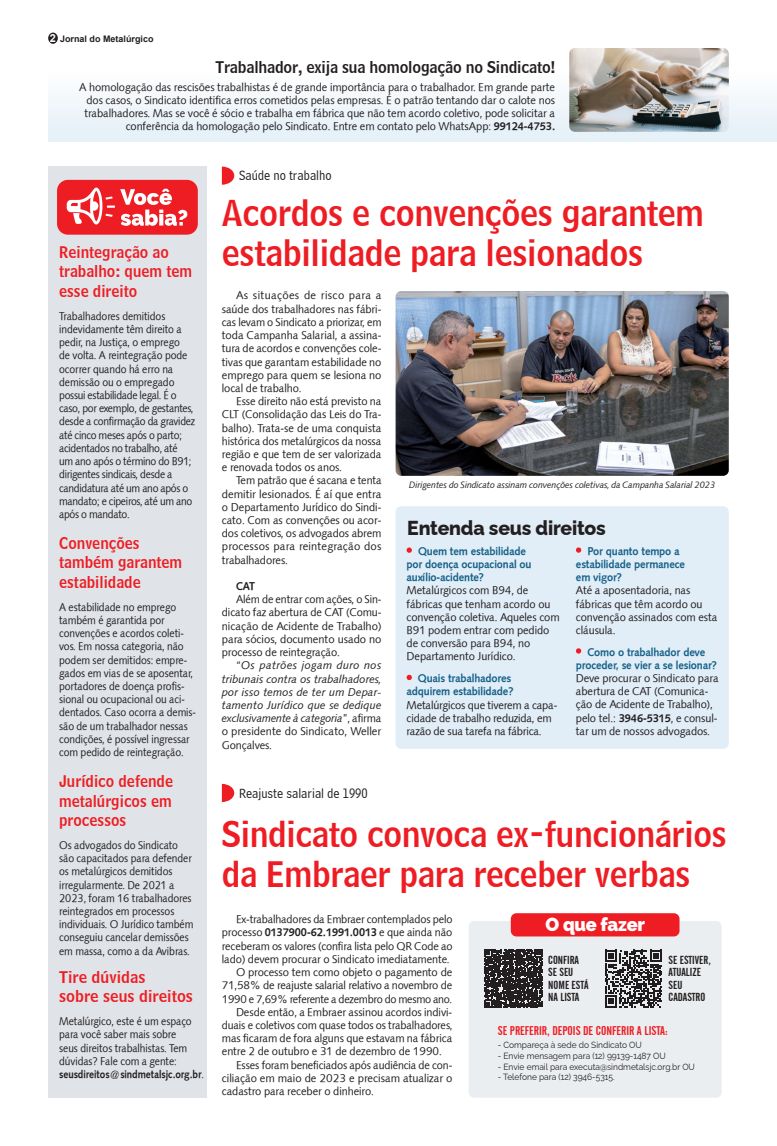
<style>
.page{position:relative;width:777px;height:1146px;background:#fff}
.page>*{position:absolute;margin:0;border:0;box-sizing:border-box;transform-origin:0 0}
.t1{font:35.6px "Bell Centennial BT Name And Number";letter-spacing:-.01em;color:#ee1d23;scale:.96 1}
.t2{font:35px/40px "Bell Centennial BT Name And Number";letter-spacing:-.01em;color:#ee1d23;scale:.96 1}
.t3{font:800 20.2px "Raleway";letter-spacing:-.01em;color:#231f20;scale:.96 1}
.t4{font:900 18.8px "Raleway";letter-spacing:-.01em;color:#fff;scale:.96 1}
.Subtítulo_1{font:16px/19.2px "Bell Centennial BT Name And Number";color:#ee1d23;scale:.95 1}
.Subtítulo_1-2{font:16px "Bell Centennial BT Name And Number";letter-spacing:-.01em;color:#231f20}
.Subtítulo_1-3{font:16px/19.2px "Bell Centennial BT Name And Number";color:#ee1d23}
.t5{font:14px "Bell Centennial BT Address";color:#231f20}
.t6{font:12.6px "Alternate Gothic No 2 BT";color:#ee1d23}
.t7{font:11.6px/12.6px "Alternate Gothic No 2 BT";color:#231f20}
.Subtítulo_1-4{font:11px/13.2px "Symphony";color:#231f20;text-align:justify}
.Subtítulo_1-5{font:11px/13.2px "Symphony";color:#231f20;scale:.94 1}
.Subtítulo_1-6{font:11px/13.2px "Symphony";letter-spacing:-.02em;color:#231f20;scale:.94 1}
.t8{font:700 11px/13.2px "Symphony";letter-spacing:-.01em;color:#166289}
.t9{font:italic 11px/13.2px "Symphony";letter-spacing:-.005em;color:#231f20;text-align:justify}
.t10{font:700 11px "Symphony";color:#231f20}
.t11{font:700 11px "Arial";color:#fff}
.Subtítulo_1-7{font:700 10.7px "Symphony";color:#231f20;scale:.93 1}
.t12{font:9px "Raleway";color:#231f20;scale:.93 1}
.t13{font:italic 9px "Symphony";color:#231f20}
.t14{font:700 9px "Arial";color:#231f20}
.s1{font-weight:700}
.s2{font-weight:400}
.s3{font-style:normal}
</style>
<div class="page">
<div style="left:468px;top:920px;width:253px;height:177px;background:#ebeef0;border-radius:6px"></div>
<div style="left:511px;top:913px;width:168px;height:23px;background:#ee1d23;border-radius:6px"></div>
<div style="left:395px;top:506px;width:334px;height:242px;background:#e1edf7;border-radius:6px"></div>
<div style="left:48px;top:63px;width:729px;height:79px;background:linear-gradient(to bottom,#fff,#e3eff7)"></div>
<svg style="left:222px;top:166px;width:12px;height:19px"></svg>
<img style="left:569px;top:48px;width:160px;height:84px">
<div style="left:48px;top:33px;width:10px;height:11px;background:#231f20;border-radius:50%"></div>
<svg style="left:222px;top:783px;width:12px;height:18px"></svg>
<img style="left:395px;top:291px;width:334px;height:185px">
<svg style="left:406px;top:547px;width:6px;height:5px"></svg>
<svg style="left:406px;top:674px;width:6px;height:6px"></svg>
<div style="left:48px;top:166px;width:159px;height:931px;background:#dadfe4"></div>
<div style="left:57px;top:180px;width:141px;height:55px;background:#ee1d23;border-radius:11px"></div>
<svg style="left:67px;top:187px;width:120px;height:39px"></svg>
<svg style="left:576px;top:547px;width:5px;height:5px"></svg>
<svg style="left:576px;top:648px;width:5px;height:5px"></svg>
<svg style="left:484px;top:949px;width:58px;height:58px;background:#3c393a"></svg>
<svg style="left:605px;top:949px;width:57px;height:58px"></svg>
<p class="t11" style="left:48px;top:29px;width:8px">2</p>
<p class="t11" style="left:50px;top:30px;width:8px">2</p>
<p class="t14" style="left:60px;top:32px;width:95px">Jornal do Metalúrgico</p>
<p class="Subtítulo_1-2" style="left:215px;top:57px;width:341px">Trabalhador, exija sua homologação no Sindicato!</p>
<p class="Subtítulo_1-4" style="left:79px;top:80px;width:477px;text-align:right">A homologação das rescisões trabalhistas é de grande importância para o trabalhador. Em grande parte dos casos, o Sindicato identifica erros cometidos pelas empresas. É o patrão tentando dar o calote nos trabalhadores. Mas se você é sócio e trabalha em fábrica que não tem acordo coletivo, pode solicitar a conferência da homologação pelo Sindicato. Entre em contato pelo WhatsApp: <span class="s1">99124-4753.</span></p>
<p class="Subtítulo_1" style="left:59px;top:242px;width:142px">Reintegração ao trabalho: quem tem esse direito</p>
<p class="Subtítulo_1-6" style="left:59px;top:309px;width:146px">Trabalhadores demitidos indevidamente têm direito a pedir, na Justiça, o emprego<br>de volta. A reintegração pode ocorrer quando há erro na demissão ou o empregado possui estabilidade legal. É o caso, por exemplo, de gestantes, desde a confirmação da gravidez até cinco meses após o parto; acidentados no trabalho, até<br>um ano após o término do B91; dirigentes sindicais, desde a candidatura até um ano após o mandato; e cipeiros, até um ano após o mandato.</p>
<p class="Subtítulo_1" style="left:59px;top:533px;width:131px">Convenções também garantem estabilidade</p>
<p class="Subtítulo_1-5" style="left:59px;top:600px;width:147px">A estabilidade no emprego também é garantida por convenções e acordos coleti&shy;vos. Em nossa categoria, não podem ser demitidos: empre&shy;gados em vias de se aposentar, portadores de doença profis&shy;sional ou ocupacional ou aci&shy;dentados. Caso ocorra a demis&shy;são de um trabalhador nessas condições, é possível ingressar com pedido de reintegração.</p>
<p class="Subtítulo_1" style="left:59px;top:771px;width:121px;text-align:justify">Jurídico defende metalúrgicos em processos</p>
<p class="Subtítulo_1-5" style="left:59px;top:838px;width:144px">Os advogados do Sindicato são capacitados para defender os metalúrgicos demitidos irregularmente. De 2021 a<br>2023, foram 16 trabalhadores reintegrados em processos individuais. O Jurídico também conseguiu cancelar demissões em massa, como a da Avibras.</p>
<p class="Subtítulo_1-3" style="left:59px;top:966px;width:135px">Tire dúvidas<br>sobre seus direitos</p>
<p class="Subtítulo_1-5" style="left:59px;top:1014px;width:142px">Metalúrgico, este é um espaço para você saber mais sobre seus direitos trabalhistas. Tem dúvidas? Fale com a gente:</p>
<p class="Subtítulo_1-7" style="left:59px;top:1067px;width:157px">seusdireitos@sindmetalsjc.org.br<span class="s2">.</span></p>
<p class="t5" style="left:239px;top:167px;width:94px">Saúde no trabalho</p>
<p class="t1" style="left:222px;top:190px;width:503px">Acordos e convenções garantem</p>
<p class="t1" style="left:222px;top:230px;width:441px">estabilidade para lesionados</p>
<p class="Subtítulo_1-4" style="left:222px;top:289px;width:161px;text-indent:14px">As situações de risco para a saúde dos trabalhadores nas fábri&shy;cas levam o Sindicato a priorizar, em toda Campanha Salarial, a assina&shy;tura de acordos e convenções cole&shy;tivas que garantam estabilidade no emprego para quem se lesiona no local de trabalho.</p>
<p class="Subtítulo_1-4" style="left:222px;top:394px;width:161px;text-indent:14px">Esse direito não está previsto na CLT (Consolidação das Leis do Tra&shy;balho). Trata-se de uma conquista histórica dos metalúrgicos da nossa região e que tem de ser valorizada e renovada todos os anos.</p>
<p class="Subtítulo_1-4" style="left:222px;top:474px;width:161px;text-indent:14px">Tem patrão que é sacana e tenta demitir lesionados. É aí que entra o Departamento Jurídico do Sindi&shy;cato. Com as convenções ou acor&shy;dos coletivos, os advogados abrem processos para reintegração dos trabalhadores.</p>
<p class="t10" style="left:236px;top:579px;width:20px">CAT</p>
<p class="Subtítulo_1-4" style="left:222px;top:592px;width:161px;text-indent:14px">Além de entrar com ações, o Sin&shy;dicato faz abertura de CAT (Comu&shy;nicação de Acidente de Trabalho) para sócios, documento usado no processo de reintegração.</p>
<p class="t9" style="left:222px;top:658px;width:161px;text-indent:14px"><span class="s3">“</span>Os patrões jogam duro nos tribunais contra os trabalhadores, por isso temos de ter um Depar&shy;tamento Jurídico que se dedique exclusivamente à categoria<span class="s3">”, afirma o presidente do Sindicato, Weller Gonçalves.</span></p>
<p class="t5" style="left:239px;top:784px;width:130px">Reajuste salarial de 1990</p>
<p class="t13" style="left:409px;top:479px;width:307px">Dirigentes do Sindicato assinam convenções coletivas, da Campanha Salarial 2023</p>
<p class="t3" style="left:407px;top:512px;width:208px">Entenda seus direitos</p>
<p class="t8" style="left:406px;top:544px;width:126px;text-indent:12px">Quem tem estabilidade por doença ocupacional ou auxílio-acidente?</p>
<p class="Subtítulo_1-4" style="left:406px;top:584px;width:154px;text-align:left">Metalúrgicos com B94, de fábricas que tenham acordo ou convenção coletiva. Aqueles com<br>B91 podem entrar com pedido de conversão para B94, no<br>Departamento Jurídico.</p>
<p class="t8" style="left:418px;top:671px;width:95px">Quais trabalhadores</p>
<p class="t8" style="left:406px;top:684px;width:108px">adquirem estabilidade?</p>
<p class="Subtítulo_1-4" style="left:406px;top:698px;width:152px;text-align:left">Metalúrgicos que tiverem a capa&shy;cidade de trabalho reduzida, em razão de sua tarefa na fábrica.</p>
<p class="t8" style="left:587px;top:544px;width:94px">Por quanto tempo a</p>
<p class="t8" style="left:576px;top:557px;width:111px">estabilidade permanece</p>
<p class="t8" style="left:576px;top:570px;width:47px">em vigor?</p>
<p class="Subtítulo_1-4" style="left:576px;top:583px;width:143px;text-align:left">Até a aposentadoria, nas fábricas que têm acordo ou convenção assinados com esta cláusula.</p>
<p class="t8" style="left:576px;top:645px;width:142px;text-align:center">Como o trabalhador deve proceder, se vier a se lesionar?</p>
<p class="Subtítulo_1-4" style="left:576px;top:671px;width:144px;text-align:left">Deve procurar o Sindicato para abertura de CAT (Comunica&shy;ção de Acidente de Trabalho), pelo tel.: <span class="s1">3946-5315</span>, e consul&shy;tar um de nossos advogados.</p>
<p class="t2" style="left:222px;top:813px;width:527px">Sindicato convoca ex-funcionários da Embraer para receber verbas</p>
<p class="Subtítulo_1-4" style="left:222px;top:912px;width:232px;text-indent:14px">Ex-trabalhadores da Embraer contemplados pelo processo <span class="s1">0137900-62.1991.0013</span> e que ainda não receberam os valores (confira lista pelo QR Code ao lado) devem procurar o Sindicato imediatamente.</p>
<p class="Subtítulo_1-4" style="left:222px;top:965px;width:232px;text-indent:14px">O processo tem como objeto o pagamento de 71,58% de reajuste salarial relativo a novembro de 1990 e 7,69% referente a dezembro do mesmo ano.</p>
<p class="Subtítulo_1-4" style="left:222px;top:1005px;width:232px;text-indent:14px">Desde então, a Embraer assinou acordos indivi&shy;duais e coletivos com quase todos os trabalhadores, mas ficaram de fora alguns que estavam na fábrica entre 2 de outubro e 31 de dezembro de 1990.</p>
<p class="Subtítulo_1-4" style="left:222px;top:1057px;width:232px;text-indent:14px">Esses foram beneficiados após audiência de con&shy;ciliação em maio de 2023 e precisam atualizar o cadastro para receber o dinheiro.</p>
<p class="t4" style="left:545px;top:913px;width:105px">O que fazer</p>
<p class="t7" style="left:548px;top:953px;width:32px">CONFIRA</p>
<p class="t7" style="left:548px;top:965px;width:26px">SE SEU</p>
<p class="t7" style="left:548px;top:978px;width:42px">NOME ESTÁ</p>
<p class="t7" style="left:548px;top:990px;width:33px">NA LISTA</p>
<p class="t7" style="left:668px;top:953px;width:44px">SE ESTIVER,<br>ATUALIZE</p>
<p class="t7" style="left:668px;top:978px;width:38px">SEU<br>CADASTRO</p>
<p class="t6" style="left:498px;top:1023px;width:172px">SE PREFERIR, DEPOIS DE CONFERIR A LISTA:</p>
<p class="t12" style="left:498px;top:1037px;width:156px">- Compareça à sede do Sindicato OU</p>
<p class="t12" style="left:498px;top:1048px;width:182px">- Envie mensagem para (12) 99139-1487 OU</p>
<p class="t12" style="left:498px;top:1059px;width:214px">- Envie email para executa@sindmetalsjc.org.br OU</p>
<p class="t12" style="left:498px;top:1069px;width:127px">- Telefone para (12) 3946-5315.</p>
</div>
